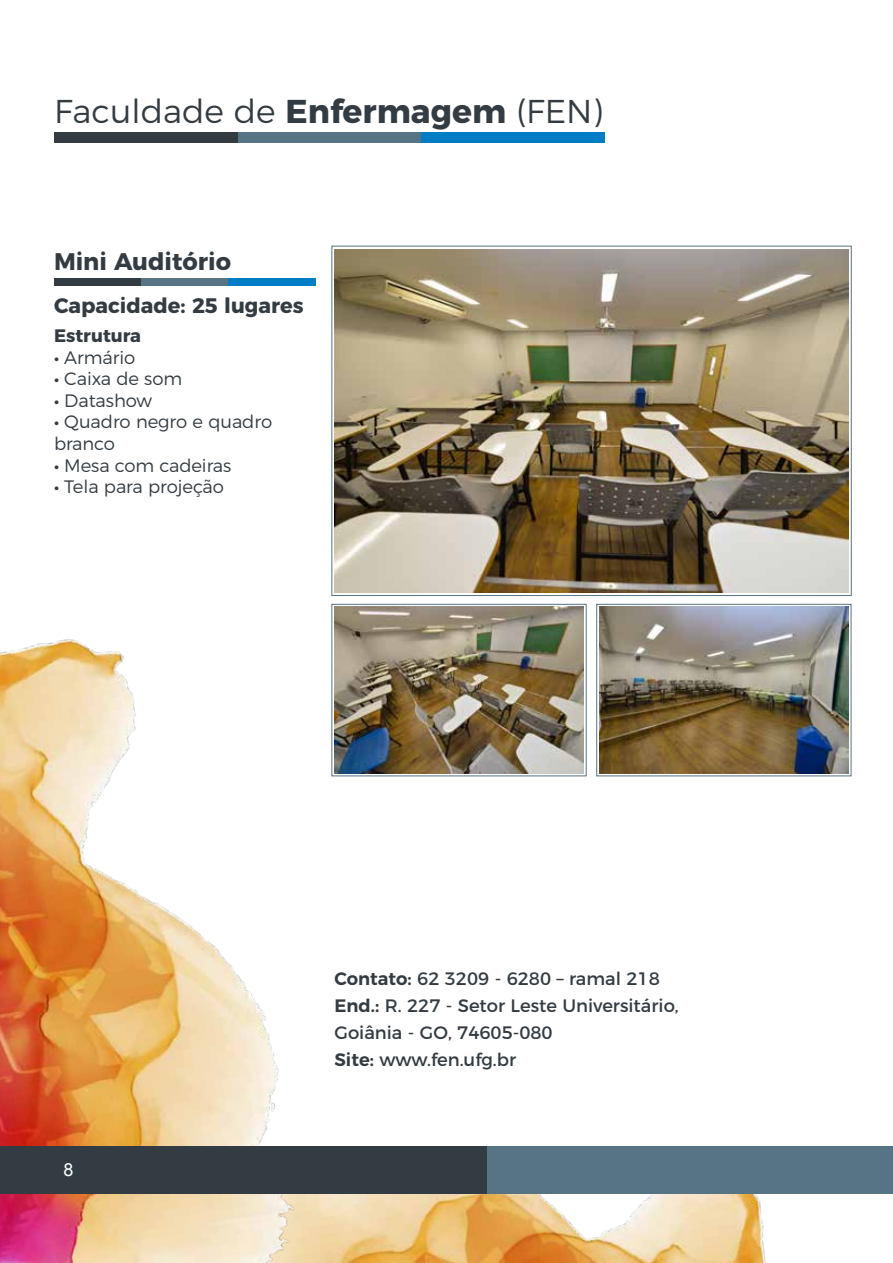
<style>
.page{position:relative;width:893px;height:1263px;background:#fff}
.page>*{position:absolute;margin:0;border:0;box-sizing:border-box;transform-origin:0 0}
.t1{font:300 33px "Montserrat";color:#333c42}
.t2{font:700 24px "Montserrat";color:#333c42}
.t3{font:700 21px "Montserrat";color:#333c42}
.t4{font:18px/27px "Montserrat";color:#333c42}
.t5{font:300 18px/21.6px "Montserrat";letter-spacing:-.005em;color:#333c42}
.t6{font:700 18px "Montserrat";color:#333c42}
.t7{font:18px "Arial";color:#fff}
.s1{font-weight:700}
.s2{font-family:"Myriad Pro";font-weight:400}
.s3{font-weight:600}
</style>
<div class="page">
<img style="left:332px;top:1194px;width:434px;height:69px">
<img style="left:0;top:489px;width:332px;height:774px">
<div style="left:0;top:1146px;width:487px;height:48px;background:#333c42"></div>
<div style="left:487px;top:1146px;width:406px;height:48px;background:#567483"></div>
<img style="left:334px;top:607px;width:250px;height:166px">
<img style="left:599px;top:607px;width:250px;height:166px">
<div style="left:332px;top:604px;width:254px;height:172px;border:1px solid #567483"></div>
<div style="left:596px;top:604px;width:255px;height:172px;border:1px solid #567483"></div>
<div style="left:54px;top:133px;width:184px;height:10px;background:#333c42"></div>
<div style="left:238px;top:133px;width:184px;height:10px;background:#567483"></div>
<div style="left:421px;top:133px;width:184px;height:10px;background:#007dc5"></div>
<div style="left:54px;top:279px;width:87px;height:7px;background:#333c42"></div>
<div style="left:141px;top:279px;width:88px;height:7px;background:#567483"></div>
<div style="left:229px;top:279px;width:87px;height:7px;background:#007dc5"></div>
<img style="left:334px;top:249px;width:515px;height:343px">
<h1 class="t1" style="left:54px;top:86px;width:550px">Faculdade de <span class="s1">Enfermagem</span> (FEN)</h1>
<h2 class="t2" style="left:54px;top:242px;width:178px">Mini Auditório</h2>
<p class="t3" style="left:54px;top:288px;width:251px">Capacidade: 25 lugares</p>
<p class="t6" style="left:54px;top:321px;width:89px">Estrutura</p>
<p class="t5" style="left:54px;top:345px;width:83px"><span class="s2">•</span> Armário</p>
<p class="t5" style="left:54px;top:366px;width:130px"><span class="s2">•</span> Caixa de som</p>
<p class="t5" style="left:54px;top:388px;width:100px"><span class="s2">•</span> Datashow</p>
<p class="t5" style="left:54px;top:410px;width:220px"><span class="s2">•</span> Quadro negro e quadro branco</p>
<p class="t5" style="left:54px;top:453px;width:179px"><span class="s2">•</span> Mesa com cadeiras</p>
<p class="t5" style="left:54px;top:474px;width:171px"><span class="s2">•</span> Tela para projeção</p>
<p class="t7" style="left:64px;top:1158px;width:12px">8</p>
<p class="t4" style="left:334px;top:963px;width:346px"><span class="s3">Contato:</span> 62 3209 - 6280 – ramal 218<br><span class="s3">End.:</span> R. 227 - Setor Leste Universitário,<br>Goiânia - GO, 74605-080<br><span class="s3">Site:</span> www.fen.ufg.br</p>
</div>
